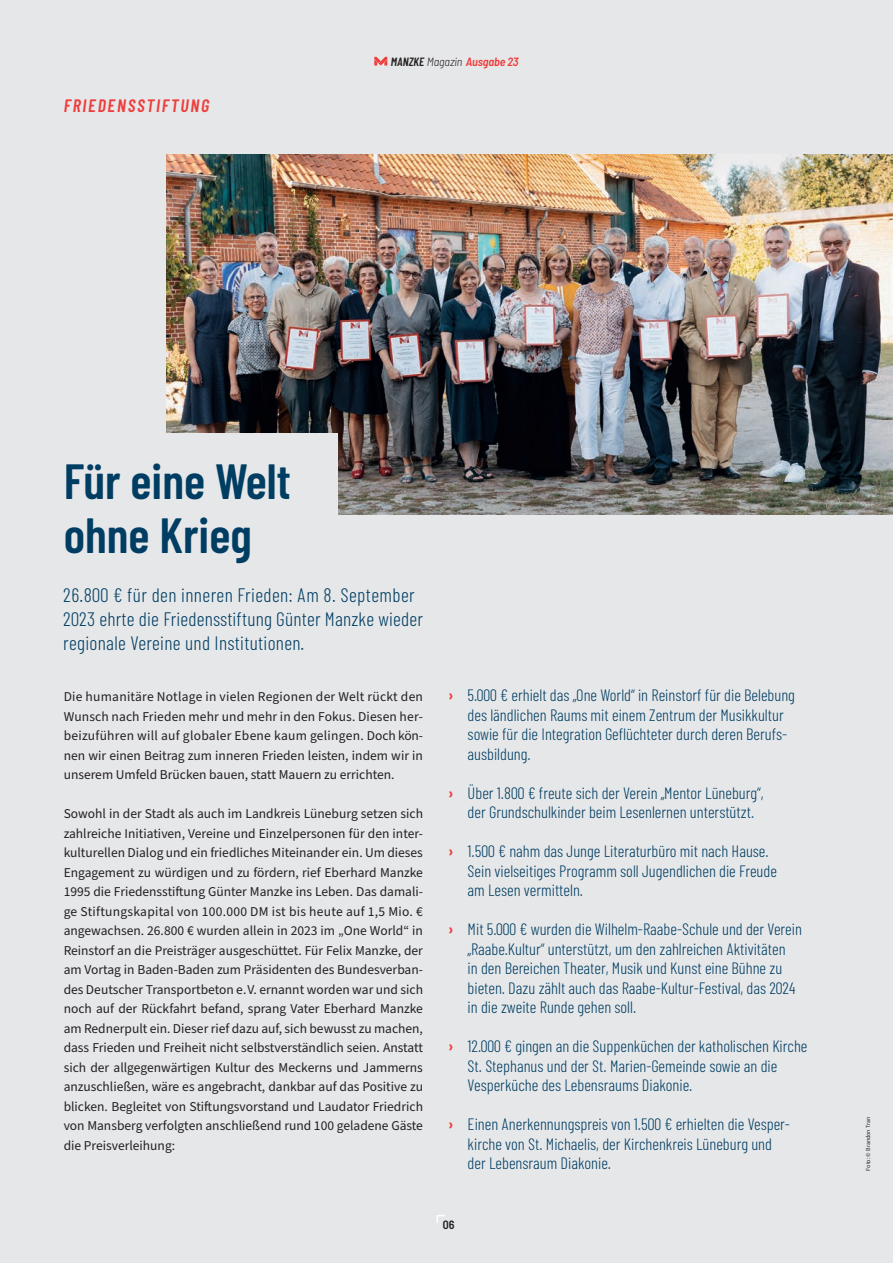
<style>
.page{position:relative;width:893px;height:1263px;background:#e6e7e9}
.page>*{position:absolute;margin:0;border:0;box-sizing:border-box;transform-origin:0 0}
.t1{font:600 49.5px "Barlow Condensed";color:#003d62}
.t2{font:300 19.5px/24px "Barlow Condensed";letter-spacing:.015em;color:#003d62}
.t3{font:italic 600 18px "Barlow Condensed";letter-spacing:.1em;color:#ee3d3c}
.t4{font:300 16.5px "Barlow Condensed";color:#003d62}
.t5{font:13.5px/19.5px "Source Sans Pro";color:#231f20;text-align:justify}
.t6{font:italic 600 semi-condensed 12px "Barlow";letter-spacing:-.01em;color:#ee3d3c}
.t7{font:600 semi-condensed 12px "Barlow";color:#231f20}
.t8{font:6px "Source Sans Pro";letter-spacing:-.005em;color:#231f20}
.s1{font-family:"Barlow Condensed";font-stretch:normal;color:#231f20}
.s2{font-weight:300;color:#231f20}
.s3{font-weight:700;color:#ee3d3c}
</style>
<div class="page">
<img style="left:167px;top:154px;width:726px;height:361px">
<svg style="left:437px;top:1215px;width:8px;height:8px"></svg>
<svg style="left:374px;top:57px;width:13px;height:9px"></svg>
<div style="left:0;top:434px;width:337px;height:188px;background:#e6e7e9"></div>
<p class="t3" style="left:64px;top:94px;width:147px">FRIEDENSSTIFTUNG</p>
<p class="t6" style="left:391px;top:54px;width:129px"><span class="s1">MANZKE</span> <span class="s2">Magazin</span> Ausgabe 23</p>
<p class="t1" style="left:64px;top:450px;width:229px">Für eine Welt</p>
<p class="t1" style="left:64px;top:504px;width:190px">ohne Krieg</p>
<p class="t2" style="left:63px;top:583px;width:361px">26.800 € für den inneren Frieden: Am 8. September<br>2023 ehrte die Friedensstiftung Günter Manzke wieder regionale Vereine und Institutionen.</p>
<p class="t5" style="left:64px;top:687px;width:361px">Die humanitäre Notlage in vielen Regionen der Welt rückt den Wunsch nach Frieden mehr und mehr in den Fokus. Diesen her&shy;beizuführen will auf globaler Ebene kaum gelingen. Doch kön&shy;nen wir einen Beitrag zum inneren Frieden leisten, indem wir in unserem Umfeld Brücken bauen, statt Mauern zu errichten.</p>
<p class="t5" style="left:64px;top:804px;width:361px">Sowohl in der Stadt als auch im Landkreis Lüneburg setzen sich zahlreiche Initiativen, Vereine und Einzelpersonen für den inter&shy;kulturellen Dialog und ein friedliches Miteinander ein. Um dieses Engagement zu würdigen und zu fördern, rief Eberhard Manzke 1995 die Friedensstiftung Günter Manzke ins Leben. Das damali&shy;ge Stiftungskapital von 100.000 DM ist bis heute auf 1,5 Mio. € angewachsen. 26.800 € wurden allein in 2023 im „One World“ in Reinstorf an die Preisträger ausgeschüttet. Für Felix Manzke, der am Vortag in Baden-Baden zum Präsidenten des Bundesverban&shy;des Deutscher Transportbeton e.V. ernannt worden war und sich noch auf der Rückfahrt befand, sprang Vater Eberhard Manzke am Rednerpult ein. Dieser rief dazu auf, sich bewusst zu machen, dass Frieden und Freiheit nicht selbstverständlich seien. Anstatt sich der allgegenwärtigen Kultur des Meckerns und Jammerns anzuschließen, wäre es angebracht, dankbar auf das Positive zu blicken. Begleitet von Stiftungsvorstand und Laudator Friedrich von Mansberg verfolgten anschließend rund 100 geladene Gäste</p>
<p class="t5" style="left:64px;top:1136px;width:113px">die Preisverleihung:</p>
<p class="t4" style="left:448px;top:685px;width:348px"><span class="s3">›</span> 5.000 € erhielt das „One World“ in Reinstorf für die Belebung</p>
<p class="t4" style="left:468px;top:705px;width:318px">des ländlichen Raums mit einem Zentrum der Musikkultur</p>
<p class="t4" style="left:468px;top:724px;width:321px">sowie für die Integration Geflüchteter durch deren Berufs-</p>
<p class="t4" style="left:468px;top:744px;width:65px">ausbildung.</p>
<p class="t4" style="left:448px;top:783px;width:317px"><span class="s3">›</span> Über 1.800 € freute sich der Verein „Mentor Lüneburg“,</p>
<p class="t4" style="left:468px;top:802px;width:288px">der Grundschulkinder beim Lesenlernen unterstützt.</p>
<p class="t4" style="left:448px;top:841px;width:322px"><span class="s3">›</span> 1.500 € nahm das Junge Literaturbüro mit nach Hause.</p>
<p class="t4" style="left:468px;top:861px;width:311px">Sein vielseitiges Programm soll Jugendlichen die Freude</p>
<p class="t4" style="left:468px;top:880px;width:117px">am Lesen vermitteln.</p>
<p class="t4" style="left:448px;top:919px;width:355px"><span class="s3">›</span> Mit 5.000 € wurden die Wilhelm-Raabe-Schule und der Verein</p>
<p class="t4" style="left:468px;top:939px;width:320px">„Raabe.Kultur“ unterstützt, um den zahlreichen Aktivitäten</p>
<p class="t4" style="left:468px;top:958px;width:316px">in den Bereichen Theater, Musik und Kunst eine Bühne zu</p>
<p class="t4" style="left:468px;top:978px;width:329px">bieten. Dazu zählt auch das Raabe-Kultur-Festival, das 2024</p>
<p class="t4" style="left:468px;top:997px;width:170px">in die zweite Runde gehen soll.</p>
<p class="t4" style="left:448px;top:1036px;width:360px"><span class="s3">›</span> 12.000 € gingen an die Suppenküchen der katholischen Kirche</p>
<p class="t4" style="left:468px;top:1056px;width:311px">St. Stephanus und der St. Marien-Gemeinde sowie an die</p>
<p class="t4" style="left:468px;top:1075px;width:226px">Vesperküche des Lebensraums Diakonie.</p>
<p class="t4" style="left:448px;top:1114px;width:343px"><span class="s3">›</span> Einen Anerkennungspreis von 1.500 € erhielten die Vesper-</p>
<p class="t4" style="left:468px;top:1134px;width:306px">kirche von St. Michaelis, der Kirchenkreis Lüneburg und</p>
<p class="t4" style="left:468px;top:1153px;width:145px">der Lebensraum Diakonie.</p>
<p class="t7" style="left:443px;top:1217px;width:13px">06</p>
<p class="t8" style="left:864px;top:1170px;width:55px;rotate:-90deg">Foto: © Brandon Tran</p>
</div>
